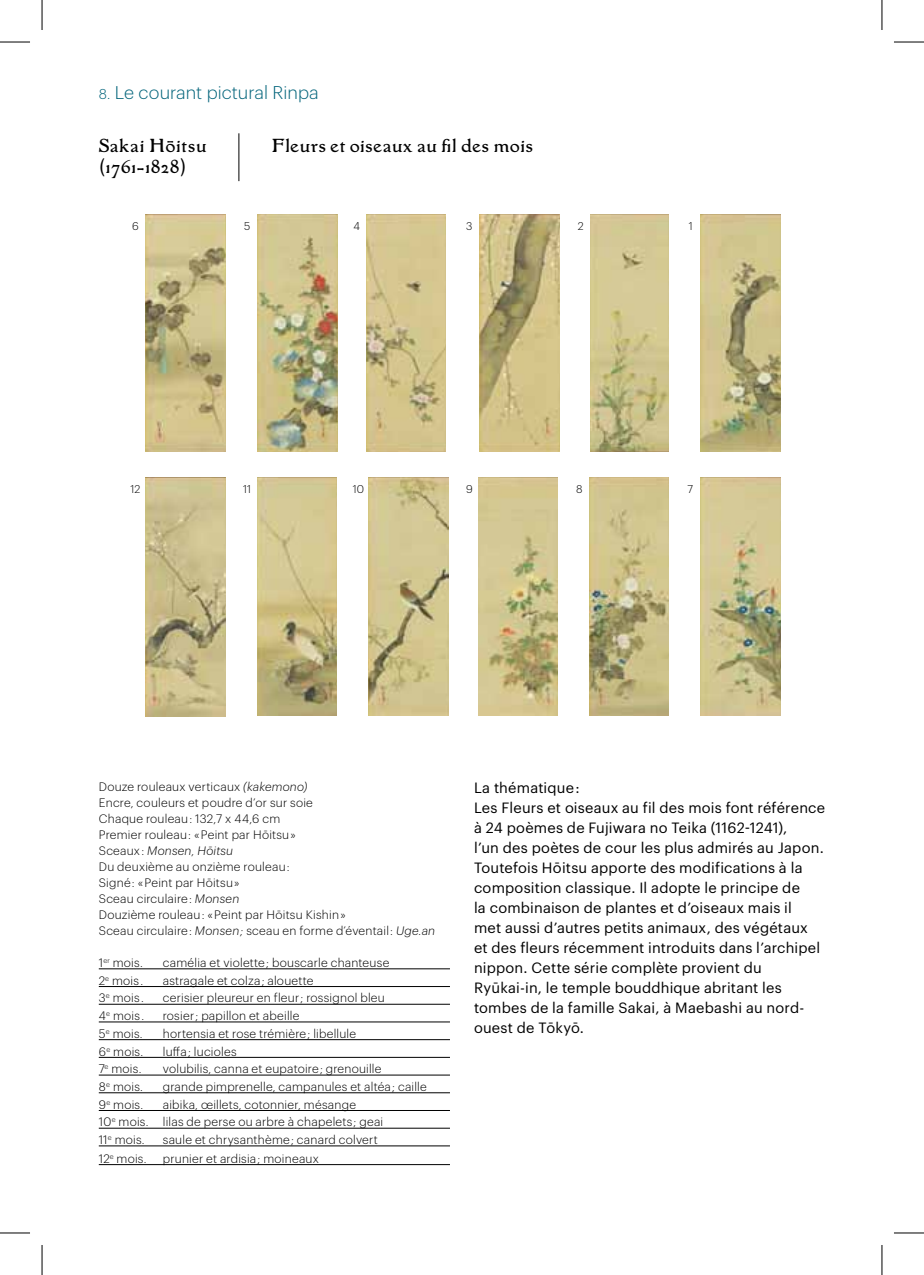
<style>
.page{position:relative;width:924px;height:1275px;background:#fff}
.page>*{position:absolute;margin:0;border:0;box-sizing:border-box;transform-origin:0 0}
.t1{font:300 18px "Graphik";letter-spacing:.005em;color:#00637a}
.t2{font:16px/21px "Grasset";color:#000}
.t3{font:14.6px/20px "Graphik";letter-spacing:.015em;color:#000}
.t4{font:300 12px/16px "Graphik";letter-spacing:.02em;color:#000}
.t5{font:300 11px "Graphik";color:#000}
.s1{font-size:14px}
.s2{font-style:italic}
</style>
<div class="page">
<hr style="left:99px;top:968px;width:351px;height:1px;background:#000">
<hr style="left:99px;top:986px;width:351px;height:1px;background:#000">
<hr style="left:99px;top:1004px;width:351px;height:1px;background:#000">
<hr style="left:99px;top:1021px;width:351px;height:1px;background:#000">
<hr style="left:99px;top:1039px;width:351px;height:1px;background:#000">
<hr style="left:99px;top:1057px;width:351px;height:1px;background:#000">
<hr style="left:99px;top:1074px;width:351px;height:1px;background:#000">
<hr style="left:99px;top:1092px;width:351px;height:1px;background:#000">
<hr style="left:99px;top:1110px;width:351px;height:1px;background:#000">
<hr style="left:99px;top:1127px;width:351px;height:1px;background:#000">
<hr style="left:99px;top:1145px;width:351px;height:1px;background:#000">
<hr style="left:99px;top:1164px;width:351px;height:1px;background:#000">
<hr style="left:238px;top:133px;width:1px;height:48px;background:#000">
<img style="left:700px;top:477px;width:79px;height:239px">
<img style="left:589px;top:477px;width:79px;height:239px">
<img style="left:478px;top:477px;width:78px;height:239px">
<img style="left:368px;top:477px;width:80px;height:239px">
<img style="left:257px;top:477px;width:79px;height:239px">
<img style="left:700px;top:214px;width:79px;height:238px">
<img style="left:590px;top:214px;width:78px;height:238px">
<img style="left:479px;top:214px;width:79px;height:238px">
<img style="left:366px;top:214px;width:79px;height:238px">
<img style="left:257px;top:214px;width:80px;height:238px">
<img style="left:145px;top:214px;width:80px;height:238px">
<img style="left:145px;top:478px;width:80px;height:238px">
<hr style="left:0;top:42px;width:30px;height:1px;background:#000">
<hr style="left:893px;top:42px;width:30px;height:1px;background:#000">
<hr style="left:0;top:1232px;width:30px;height:1px;background:#000">
<hr style="left:893px;top:1232px;width:30px;height:1px;background:#000">
<hr style="left:42px;top:0;width:1px;height:30px;background:#000">
<hr style="left:42px;top:1245px;width:1px;height:30px;background:#000">
<hr style="left:881px;top:0;width:1px;height:30px;background:#000">
<hr style="left:881px;top:1245px;width:1px;height:30px;background:#000">
<h1 class="t1" style="left:99px;top:79px;width:221px"><span class="s1">8.</span> Le courant pictural Rinpa</h1>
<h2 class="t2" style="left:99px;top:135px;width:110px">Sakai Hōitsu (1761-1828)</h2>
<h2 class="t2" style="left:272px;top:136px;width:263px">Fleurs et oiseaux au fil des mois</h2>
<p class="t5" style="left:132px;top:218px;width:8px">6</p>
<p class="t5" style="left:244px;top:218px;width:8px">5</p>
<p class="t5" style="left:353px;top:218px;width:8px">4</p>
<p class="t5" style="left:466px;top:218px;width:8px">3</p>
<p class="t5" style="left:577px;top:218px;width:7px">2</p>
<p class="t5" style="left:688px;top:218px;width:6px">1</p>
<p class="t5" style="left:130px;top:481px;width:12px">12</p>
<p class="t5" style="left:243px;top:481px;width:10px">11</p>
<p class="t5" style="left:352px;top:481px;width:13px">10</p>
<p class="t5" style="left:466px;top:481px;width:8px">9</p>
<p class="t5" style="left:576px;top:481px;width:8px">8</p>
<p class="t5" style="left:687px;top:481px;width:7px">7</p>
<p class="t4" style="left:99px;top:777px;width:338px">Douze rouleaux verticaux <span class="s2">(kakemono)<br></span>Encre, couleurs et poudre d’or sur soie<br>Chaque rouleau : 132,7 x 44,6 cm<br>Premier rouleau : « Peint par Hōitsu »<br>Sceaux : <span class="s2">Monsen, Hōitsu<br></span>Du deuxième au onzième rouleau :<br>Signé : « Peint par Hōitsu »<br>Sceau circulaire : <span class="s2">Monsen<br></span>Douzième rouleau : « Peint par Hōitsu Kishin »<br>Sceau circulaire : <span class="s2">Monsen ;</span> sceau en forme d’éventail : <span class="s2">Uge.an</span></p>
<p class="t4" style="left:99px;top:953px;width:46px">1<sup>er</sup> mois.</p>
<p class="t4" style="left:163px;top:953px;width:228px">camélia et violette ; bouscarle chanteuse</p>
<p class="t4" style="left:99px;top:971px;width:46px">2<sup>e</sup> mois .</p>
<p class="t4" style="left:163px;top:971px;width:152px">astragale et colza ; alouette</p>
<p class="t4" style="left:99px;top:989px;width:47px">3<sup>e</sup> mois .</p>
<p class="t4" style="left:163px;top:989px;width:223px">cerisier pleureur en fleur ; rossignol bleu</p>
<p class="t4" style="left:99px;top:1006px;width:47px">4<sup>e</sup> mois .</p>
<p class="t4" style="left:163px;top:1006px;width:138px">rosier ; papillon et abeille</p>
<p class="t4" style="left:99px;top:1024px;width:45px">5<sup>e</sup> mois.</p>
<p class="t4" style="left:163px;top:1024px;width:195px">hortensia et rose trémière ; libellule</p>
<p class="t4" style="left:99px;top:1042px;width:46px">6<sup>e</sup> mois.</p>
<p class="t4" style="left:163px;top:1042px;width:75px">luffa ; lucioles</p>
<p class="t4" style="left:99px;top:1060px;width:44px">7<sup>e</sup> mois.</p>
<p class="t4" style="left:163px;top:1060px;width:220px">volubilis, canna et eupatoire ; grenouille</p>
<p class="t4" style="left:99px;top:1077px;width:46px">8<sup>e</sup> mois.</p>
<p class="t4" style="left:163px;top:1077px;width:265px">grande pimprenelle, campanules et altéa ; caille</p>
<p class="t4" style="left:99px;top:1095px;width:46px">9<sup>e</sup> mois.</p>
<p class="t4" style="left:99px;top:1094px;width:286px;line-height:17.8px;text-indent:64px">aibika, œillets, cotonnier, mésange<br>10<sup>e</sup> mois. lilas de perse ou arbre à chapelets ; geai<br>11<sup>e</sup> mois.</p>
<p class="t4" style="left:163px;top:1130px;width:216px">saule et chrysanthème ; canard colvert</p>
<p class="t4" style="left:99px;top:1149px;width:49px">12<sup>e</sup> mois.</p>
<p class="t4" style="left:163px;top:1149px;width:157px">prunier et ardisia ; moineaux</p>
<p class="t3" style="left:474px;top:776px;width:352px">La thématique :<br>Les Fleurs et oiseaux au fil des mois font référence à 24 poèmes de Fujiwara no Teika (1162-1241),<br>l’un des poètes de cour les plus admirés au Japon.<br>Toutefois Hōitsu apporte des modifications à la composition classique. Il adopte le principe de<br>la combinaison de plantes et d’oiseaux mais il<br>met aussi d’autres petits animaux, des végétaux<br>et des fleurs récemment introduits dans l’archipel nippon. Cette série complète provient du Ryūkai-in, le temple bouddhique abritant les tombes de la famille Sakai, à Maebashi au nord&shy;ouest de Tōkyō.</p>
</div>
